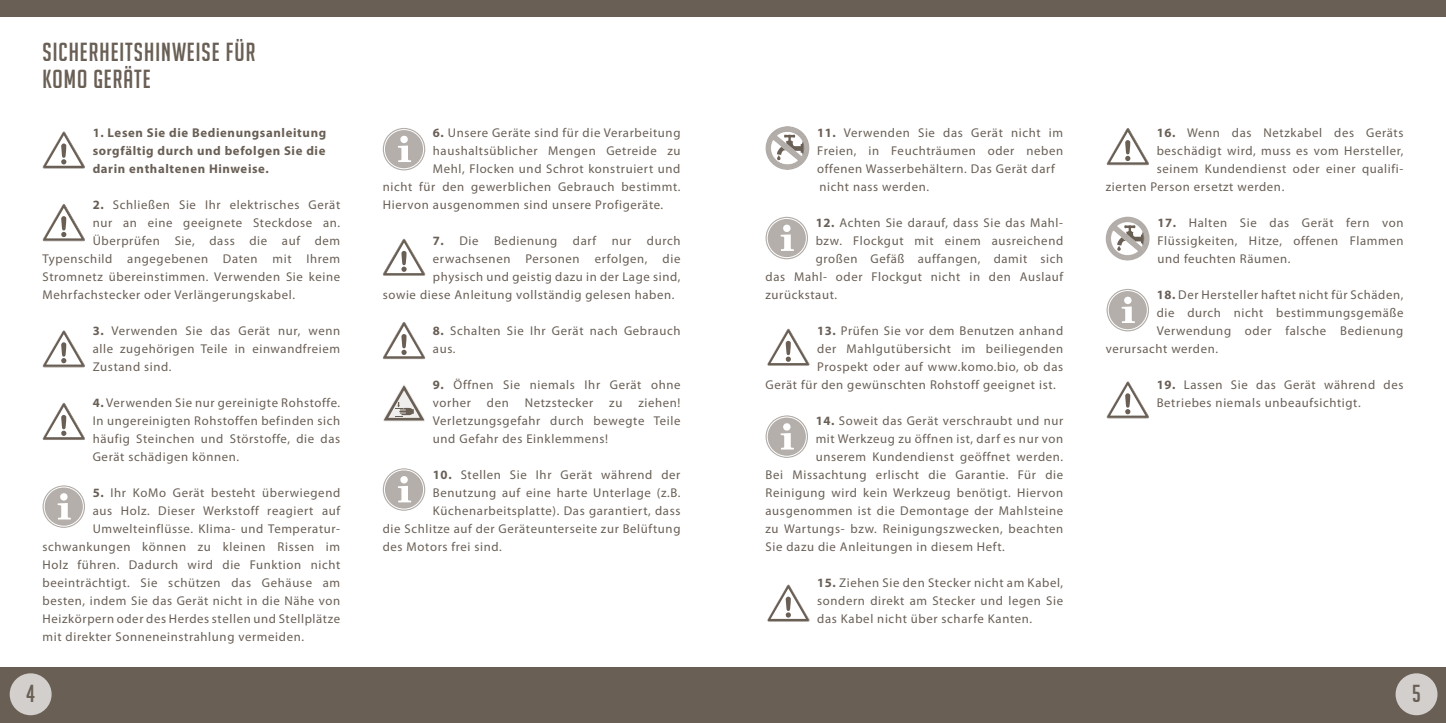
<style>
.page{position:relative;width:1446px;height:723px;background:#fff}
.page>*{position:absolute;margin:0;border:0;box-sizing:border-box;transform-origin:0 0}
.t1{font:25.5px/27px "Big Noodle Titling";letter-spacing:.04em;color:#695f55}
.t2{font:24px "Big Noodle Titling";color:#695f55}
.t3{font:12.75px/18px "Myriad Pro";letter-spacing:.05em;color:#695f55;text-align:justify}
.t4{font:700 12.75px/18px "Myriad Pro";letter-spacing:.05em;color:#695f55;text-align:justify}
.s1{font-weight:700}
</style>
<div class="page">
<div style="left:0;top:668px;width:1446px;height:55px;background:#695f55"></div>
<div style="left:0;top:0;width:1446px;height:17px;background:#695f55"></div>
<div style="left:10px;top:673px;width:42px;height:42px;background:#d2cfcc;border-radius:50%"></div>
<div style="left:1395px;top:673px;width:42px;height:42px;background:#d2cfcc;border-radius:50%"></div>
<img style="left:43px;top:168px;width:42px;height:1px">
<svg style="left:43px;top:131px;width:42px;height:37px"></svg>
<svg style="left:43px;top:204px;width:42px;height:37px"></svg>
<img style="left:383px;top:275px;width:42px;height:1px">
<svg style="left:383px;top:239px;width:42px;height:36px"></svg>
<img style="left:767px;top:365px;width:42px;height:1px">
<svg style="left:767px;top:329px;width:42px;height:36px"></svg>
<svg style="left:1107px;top:128px;width:41px;height:37px"></svg>
<svg style="left:1107px;top:381px;width:41px;height:37px"></svg>
<img style="left:768px;top:621px;width:41px;height:1px">
<svg style="left:767px;top:584px;width:42px;height:37px"></svg>
<svg style="left:383px;top:322px;width:42px;height:37px"></svg>
<img style="left:383px;top:420px;width:42px;height:2px">
<svg style="left:383px;top:385px;width:42px;height:35px"></svg>
<img style="left:765px;top:217px;width:43px;height:42px;border-radius:21px">
<div style="left:767px;top:218px;width:39px;height:40px;border:1px solid #fff;border-radius:50%"></div>
<svg style="left:781px;top:223px;width:13px;height:28px"></svg>
<img style="left:1106px;top:289px;width:43px;height:42px;border-radius:21px">
<div style="left:1108px;top:290px;width:39px;height:40px;border:1px solid #fff;border-radius:50%"></div>
<svg style="left:1121px;top:295px;width:14px;height:28px"></svg>
<img style="left:765px;top:415px;width:43px;height:43px;border-radius:21px">
<div style="left:767px;top:417px;width:39px;height:39px;border:1px solid #fff;border-radius:50%"></div>
<svg style="left:781px;top:422px;width:13px;height:27px"></svg>
<img style="left:765px;top:129px;width:40px;height:41px">
<svg style="left:777px;top:126px;width:32px;height:35px"></svg>
<img style="left:1106px;top:219px;width:40px;height:41px">
<svg style="left:1117px;top:217px;width:32px;height:34px"></svg>
<svg style="left:43px;top:330px;width:42px;height:37px"></svg>
<img style="left:43px;top:439px;width:42px;height:1px">
<svg style="left:43px;top:403px;width:42px;height:36px"></svg>
<img style="left:43px;top:485px;width:42px;height:43px;border-radius:21px">
<div style="left:44px;top:487px;width:40px;height:39px;border:1px solid #fff;border-radius:50%"></div>
<svg style="left:58px;top:492px;width:13px;height:27px"></svg>
<img style="left:383px;top:128px;width:42px;height:42px;border-radius:21px">
<div style="left:384px;top:129px;width:40px;height:40px;border:1px solid #fff;border-radius:50%"></div>
<svg style="left:398px;top:134px;width:13px;height:28px"></svg>
<img style="left:383px;top:468px;width:42px;height:43px;border-radius:21px">
<div style="left:384px;top:470px;width:40px;height:39px;border:1px solid #fff;border-radius:50%"></div>
<svg style="left:398px;top:475px;width:13px;height:27px"></svg>
<h1 class="t1" style="left:43px;top:38px;width:214px">SICHERHEITSHINWEISE FÜR<br>KOMO GERÄTE</h1>
<p class="t4" style="left:93px;top:123px;width:235px">1. Lesen Sie die Bedienungsanleitung sorgfältig durch und befolgen Sie die darin enthaltenen Hinweise.</p>
<p class="t3" style="left:93px;top:196px;width:249px"><span class="s1">2.</span> Schließen Sie Ihr elektrisches Gerät</p>
<p class="t3" style="left:93px;top:214px;width:249px">nur an eine geeignete Steckdose an.</p>
<p class="t3" style="left:93px;top:232px;width:249px">Überprüfen Sie, dass die auf dem</p>
<p class="t3" style="left:43px;top:250px;width:299px">Typenschild angegebenen Daten mit Ihrem</p>
<p class="t3" style="left:43px;top:268px;width:299px">Stromnetz übereinstimmen. Verwenden Sie keine</p>
<p class="t3" style="left:43px;top:286px;width:254px">Mehrfachstecker oder Verlängerungskabel.</p>
<p class="t3" style="left:93px;top:322px;width:249px"><span class="s1">3.</span> Verwenden Sie das Gerät nur, wenn alle zugehörigen Teile in einwandfreiem Zustand sind.</p>
<p class="t3" style="left:93px;top:394px;width:249px"><span class="s1">4.</span> Verwenden Sie nur gereinigte Rohstoffe.<br>In ungereinigten Rohstoffen befinden sich häufig Steinchen und Störstoffe, die das Gerät schädigen können.</p>
<p class="t3" style="left:93px;top:484px;width:249px"><span class="s1">5.</span> Ihr KoMo Gerät besteht überwiegend</p>
<p class="t3" style="left:93px;top:502px;width:249px">aus Holz. Dieser Werkstoff reagiert auf</p>
<p class="t3" style="left:93px;top:520px;width:249px">Umwelteinflüsse. Klima- und Temperatur-</p>
<p class="t3" style="left:43px;top:538px;width:299px">schwankungen können zu kleinen Rissen im</p>
<p class="t3" style="left:43px;top:556px;width:299px">Holz führen. Dadurch wird die Funktion nicht</p>
<p class="t3" style="left:43px;top:574px;width:299px">beeinträchtigt. Sie schützen das Gehäuse am</p>
<p class="t3" style="left:43px;top:592px;width:299px">besten, indem Sie das Gerät nicht in die Nähe von</p>
<p class="t3" style="left:43px;top:610px;width:299px">Heizkörpern oder des Herdes stellen und Stellplätze</p>
<p class="t3" style="left:43px;top:628px;width:263px">mit direkter Sonneneinstrahlung vermeiden.</p>
<p class="t3" style="left:433px;top:124px;width:249px"><span class="s1">6.</span> Unsere Geräte sind für die Verarbeitung</p>
<p class="t3" style="left:433px;top:142px;width:249px">haushaltsüblicher Mengen Getreide zu</p>
<p class="t3" style="left:433px;top:160px;width:249px">Mehl, Flocken und Schrot konstruiert und</p>
<p class="t3" style="left:383px;top:178px;width:299px">nicht für den gewerblichen Gebrauch bestimmt.</p>
<p class="t3" style="left:383px;top:196px;width:282px">Hiervon ausgenommen sind unsere Profigeräte.</p>
<p class="t3" style="left:433px;top:232px;width:249px"><span class="s1">7.</span> Die Bedienung darf nur durch</p>
<p class="t3" style="left:433px;top:250px;width:249px">erwachsenen Personen erfolgen, die</p>
<p class="t3" style="left:433px;top:268px;width:249px">physisch und geistig dazu in der Lage sind,</p>
<p class="t3" style="left:383px;top:286px;width:293px">sowie diese Anleitung vollständig gelesen haben.</p>
<p class="t3" style="left:433px;top:322px;width:249px"><span class="s1">8.</span> Schalten Sie Ihr Gerät nach Gebrauch aus.</p>
<p class="t3" style="left:433px;top:376px;width:249px"><span class="s1">9.</span> Öffnen Sie niemals Ihr Gerät ohne vorher den Netzstecker zu ziehen!<br>Verletzungsgefahr durch bewegte Teile und Gefahr des Einklemmens!</p>
<p class="t3" style="left:433px;top:466px;width:249px"><span class="s1">10.</span> Stellen Sie Ihr Gerät während der</p>
<p class="t3" style="left:433px;top:484px;width:249px">Benutzung auf eine harte Unterlage (z.B.</p>
<p class="t3" style="left:433px;top:502px;width:249px">Küchenarbeitsplatte). Das garantiert, dass</p>
<p class="t3" style="left:383px;top:520px;width:299px">die Schlitze auf der Geräteunterseite zur Belüftung</p>
<p class="t3" style="left:383px;top:538px;width:121px">des Motors frei sind.</p>
<p class="t3" style="left:817px;top:124px;width:247px;text-align:left"><span class="s1">11.</span> Verwenden Sie das Gerät nicht im<br>Freien, in Feuchträumen oder neben offenen Wasserbehältern. Das Gerät darf nicht nass werden.</p>
<p class="t3" style="left:816px;top:214px;width:249px"><span class="s1">12.</span> Achten Sie darauf, dass Sie das Mahl-</p>
<p class="t3" style="left:816px;top:232px;width:249px">bzw. Flockgut mit einem ausreichend</p>
<p class="t3" style="left:816px;top:250px;width:249px">großen Gefäß auffangen, damit sich</p>
<p class="t3" style="left:765px;top:268px;width:299px">das Mahl- oder Flockgut nicht in den Auslauf</p>
<p class="t3" style="left:765px;top:286px;width:73px">zurückstaut.</p>
<p class="t3" style="left:817px;top:322px;width:247px"><span class="s1">13.</span> Prüfen Sie vor dem Benutzen anhand</p>
<p class="t3" style="left:817px;top:340px;width:247px">der Mahlgutübersicht im beiliegenden</p>
<p class="t3" style="left:817px;top:358px;width:247px">Prospekt oder auf www.komo.bio, ob das</p>
<p class="t3" style="left:765px;top:376px;width:292px">Gerät für den gewünschten Rohstoff geeignet ist.</p>
<p class="t3" style="left:816px;top:412px;width:249px"><span class="s1">14.</span> Soweit das Gerät verschraubt und nur</p>
<p class="t3" style="left:816px;top:430px;width:249px">mit Werkzeug zu öffnen ist, darf es nur von</p>
<p class="t3" style="left:816px;top:448px;width:249px">unserem Kundendienst geöffnet werden.</p>
<p class="t3" style="left:765px;top:466px;width:299px">Bei Missachtung erlischt die Garantie. Für die</p>
<p class="t3" style="left:765px;top:484px;width:299px">Reinigung wird kein Werkzeug benötigt. Hiervon</p>
<p class="t3" style="left:765px;top:502px;width:299px">ausgenommen ist die Demontage der Mahlsteine</p>
<p class="t3" style="left:765px;top:520px;width:299px">zu Wartungs- bzw. Reinigungszwecken, beachten</p>
<p class="t3" style="left:765px;top:538px;width:241px">Sie dazu die Anleitungen in diesem Heft.</p>
<p class="t3" style="left:817px;top:574px;width:247px"><span class="s1">15.</span> Ziehen Sie den Stecker nicht am Kabel, sondern direkt am Stecker und legen Sie das Kabel nicht über scharfe Kanten.</p>
<p class="t3" style="left:1156px;top:124px;width:248px"><span class="s1">16.</span> Wenn das Netzkabel des Geräts</p>
<p class="t3" style="left:1156px;top:142px;width:248px">beschädigt wird, muss es vom Hersteller,</p>
<p class="t3" style="left:1156px;top:160px;width:248px">seinem Kundendienst oder einer qualifi-</p>
<p class="t3" style="left:1106px;top:178px;width:180px">zierten Person ersetzt werden.</p>
<p class="t3" style="left:1157px;top:214px;width:247px"><span class="s1">17.</span> Halten Sie das Gerät fern von Flüssigkeiten, Hitze, offenen Flammen und feuchten Räumen.</p>
<p class="t3" style="left:1156px;top:286px;width:248px"><span class="s1">18.</span> Der Hersteller haftet nicht für Schäden,</p>
<p class="t3" style="left:1156px;top:304px;width:248px">die durch nicht bestimmungsgemäße</p>
<p class="t3" style="left:1156px;top:322px;width:248px">Verwendung oder falsche Bedienung</p>
<p class="t3" style="left:1106px;top:340px;width:114px">verursacht werden.</p>
<p class="t3" style="left:1156px;top:376px;width:248px"><span class="s1">19.</span> Lassen Sie das Gerät während des<br>Betriebes niemals unbeaufsichtigt.</p>
<h2 class="t2" style="left:26px;top:680px;width:10px">4</h2>
<h2 class="t2" style="left:1412px;top:680px;width:10px">5</h2>
</div>
